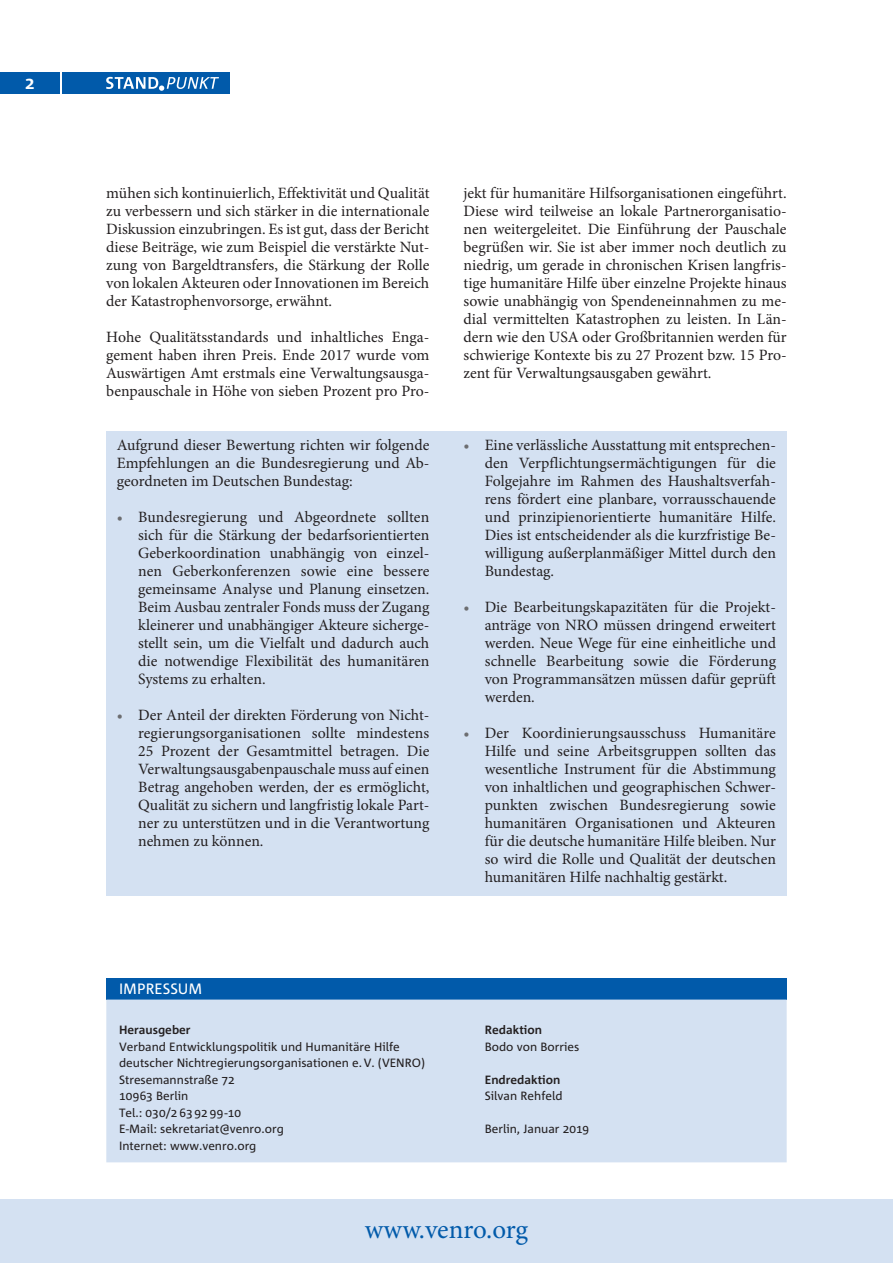
<style>
.page{position:relative;width:893px;height:1263px;background:#fff}
.page>*{position:absolute;margin:0;border:0;box-sizing:border-box;transform-origin:0 0}
.t1{font:27px "Minion Pro";letter-spacing:-.005em;color:#015aaa}
.t2{font:700 17.25px "Corpid";color:#fff}
._200_Standard{font:15.75px/18px "Minion Pro";color:#231f20;text-align:justify}
.Impressum_H{font:15px "Corpid";color:#fff}
.Impressum_Txt{font:12px/16.5px "Corpid";color:#231f20}
.Impressum_Txt-2{font:700 12px "Corpid";color:#231f20}
.s1{color:#6c6d70}
</style>
<div class="page">
<div style="left:0;top:1199px;width:893px;height:64px;background:#d4e1f2"></div>
<div style="left:62px;top:72px;width:168px;height:22px;background:#015aaa"></div>
<div style="left:0;top:72px;width:60px;height:22px;background:#015aaa"></div>
<svg style="left:106px;top:77px;width:113px;height:14px"></svg>
<div style="left:106px;top:431px;width:681px;height:464px;background:#d4e1f2"></div>
<div style="left:106px;top:978px;width:681px;height:21px;background:#015aaa"></div>
<div style="left:106px;top:999px;width:681px;height:163px;background:#d4e1f2"></div>
<p class="t2" style="left:25px;top:73px;width:11px">2</p>
<p class="_200_Standard" style="left:106px;top:184px;width:325px">mühen sich kontinuierlich, Effektivität und Qualität zu verbessern und sich stärker in die internationale Diskussion einzubringen. Es ist gut, dass der Bericht diese Beiträge, wie zum Beispiel die verstärkte Nut&shy;zung von Bargeldtransfers, die Stärkung der Rolle von lokalen Akteuren oder Innovationen im Bereich der Katastrophenvorsorge, erwähnt.</p>
<p class="_200_Standard" style="left:106px;top:328px;width:325px">Hohe Qualitätsstandards und inhaltliches Enga&shy;gement haben ihren Preis. Ende 2017 wurde vom Auswärtigen Amt erstmals eine Verwaltungsausga&shy;benpauschale in Höhe von sieben Prozent pro Pro-</p>
<p class="_200_Standard" style="left:117px;top:436px;width:314px">Aufgrund dieser Bewertung richten wir folgende Empfehlungen an die Bundesregierung und Ab&shy;geordneten im Deutschen Bundestag:</p>
<p class="_200_Standard" style="left:138px;top:508px;width:293px;text-indent:-21px"><span class="s1">•</span> Bundesregierung und Abgeordnete sollten sich für die Stärkung der bedarfsorientierten Geberkoordination unabhängig von einzel&shy;nen Geberkonferenzen sowie eine bessere gemeinsame Analyse und Planung einsetzen.<br>Beim Ausbau zentraler Fonds muss der Zugang kleinerer und unabhängiger Akteure sicherge&shy;stellt sein, um die Vielfalt und dadurch auch die notwendige Flexibilität des humanitären Systems zu erhalten.</p>
<p class="_200_Standard" style="left:138px;top:706px;width:293px;text-indent:-21px"><span class="s1">•</span> Der Anteil der direkten Förderung von Nicht&shy;regierungsorganisationen sollte mindestens 25 Prozent der Gesamtmittel betragen. Die Verwaltungsausgabenpauschale muss auf einen Betrag angehoben werden, der es ermöglicht, Qualität zu sichern und langfristig lokale Part&shy;ner zu unterstützen und in die Verantwortung nehmen zu können.</p>
<p class="_200_Standard" style="left:463px;top:184px;width:325px">jekt für humanitäre Hilfsorganisationen eingeführt.<br>Diese wird teilweise an lokale Partnerorganisatio&shy;nen weitergeleitet. Die Einführung der Pauschale begrüßen wir. Sie ist aber immer noch deutlich zu niedrig, um gerade in chronischen Krisen langfris&shy;tige humanitäre Hilfe über einzelne Projekte hinaus sowie unabhängig von Spendeneinnahmen zu me&shy;dial vermittelten Katastrophen zu leisten. In Län&shy;dern wie den USA oder Großbritannien werden für schwierige Kontexte bis zu 27 Prozent bzw. 15 Pro&shy;zent für Verwaltungsausgaben gewährt.</p>
<p class="_200_Standard" style="left:485px;top:436px;width:293px;text-indent:-21px"><span class="s1">•</span> Eine verlässliche Ausstattung mit entsprechen&shy;den Verpflichtungsermächtigungen für die Folgejahre im Rahmen des Haushaltsverfah&shy;rens fördert eine planbare, vorrausschauende und prinzipienorientierte humanitäre Hilfe.<br>Dies ist entscheidender als die kurzfristige Be&shy;willigung außerplanmäßiger Mittel durch den Bundestag.</p>
<p class="_200_Standard" style="left:485px;top:598px;width:293px;text-indent:-21px"><span class="s1">•</span> Die Bearbeitungskapazitäten für die Projekt&shy;anträge von NRO müssen dringend erweitert werden. Neue Wege für eine einheitliche und schnelle Bearbeitung sowie die Förderung von Programmansätzen müssen dafür geprüft werden.</p>
<p class="_200_Standard" style="left:485px;top:724px;width:293px;text-indent:-21px"><span class="s1">•</span> Der Koordinierungsausschuss Humanitäre Hilfe und seine Arbeitsgruppen sollten das wesentliche Instrument für die Abstimmung von inhaltlichen und geographischen Schwer&shy;punkten zwischen Bundesregierung sowie humanitären Organisationen und Akteuren für die deutsche humanitäre Hilfe bleiben. Nur so wird die Rolle und Qualität der deutschen humanitären Hilfe nachhaltig gestärkt.</p>
<p class="Impressum_H" style="left:119px;top:980px;width:85px">IMPRESSUM</p>
<p class="Impressum_Txt-2" style="left:119px;top:1023px;width:73px">Herausgeber</p>
<p class="Impressum_Txt" style="left:119px;top:1038px;width:308px">Verband Entwicklungspolitik und Humanitäre Hilfe deutscher Nichtregierungsorganisationen e.V. (VENRO)</p>
<p class="Impressum_Txt" style="left:119px;top:1071px;width:117px">Stresemannstraße 72</p>
<p class="Impressum_Txt" style="left:119px;top:1088px;width:71px">10963 Berlin</p>
<p class="Impressum_Txt" style="left:119px;top:1104px;width:123px">Tel.: 030/2 63 92 99-10</p>
<p class="Impressum_Txt" style="left:119px;top:1121px;width:166px">E-Mail: sekretariat@venro.org</p>
<p class="Impressum_Txt" style="left:119px;top:1137px;width:139px">Internet: www.venro.org</p>
<p class="Impressum_Txt-2" style="left:485px;top:1023px;width:59px">Redaktion</p>
<p class="Impressum_Txt" style="left:485px;top:1038px;width:96px">Bodo von Borries</p>
<p class="Impressum_Txt-2" style="left:485px;top:1073px;width:77px">Endredaktion</p>
<p class="Impressum_Txt" style="left:485px;top:1088px;width:79px">Silvan Rehfeld</p>
<p class="Impressum_Txt" style="left:485px;top:1121px;width:106px">Berlin, Januar 2019</p>
<h1 class="t1" style="left:365px;top:1211px;width:165px">www.venro.org</h1>
</div>
